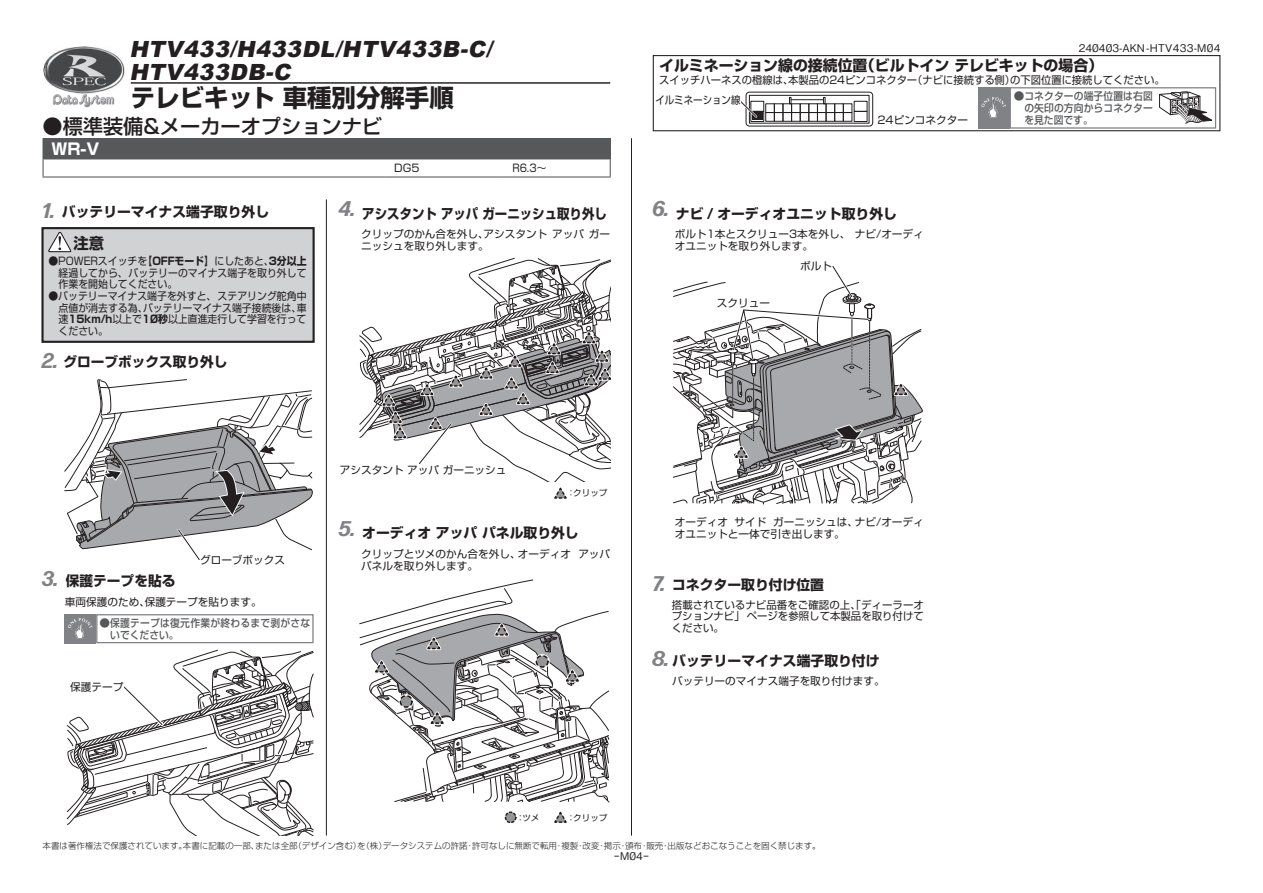
<style>
.page{position:relative;width:1263px;height:893px;background:#fff}
.page>*{position:absolute;margin:0;border:0;box-sizing:border-box;transform-origin:0 0}
.t1{font:700 24.45px "Shin Go Pro";color:#231f20}
.t2{font:italic 900 22.35px "Arial";color:#231f20}
.t3{font:italic 700 21.3px "Forma DJR Deck";color:#808285}
.t4{font:500 20.25px "Shin Go Pro";color:#231f20}
.t5{font:700 15.9px "Shin Go Pro";color:#fff}
.t6{font:700 15.3px "Shin Go Pro";color:#231f20}
.t7{font:700 14.85px "Shin Go Pro";color:#231f20}
.t8{font:700 13.8px "Shin Go Pro";color:#231f20}
.t9{font:700 13.8px "Shin Go Pro";color:#231f20;scale:.9 1}
.t10{font:10.65px/11.7px "Shin Go Pro";color:#231f20}
.t11{font:10.65px/11.7px "Shin Go Pro";color:#231f20;scale:.93 1}
.t12{font:500 10.65px/11.7px "Shin Go Pro";letter-spacing:.01em;color:#57585a}
.t13{font:500 10.65px "Gothic BBB Pro";color:#231f20}
.t14{font:500 10.65px/11.7px "Shin Go Pro";letter-spacing:.01em;color:#57585a;scale:.92 1}
.t15{font:700 10.65px "Shin Go Pro";color:#231f20;scale:.93 1}
.t16{font:10.65px "Shin Go Pro";color:#231f20;scale:.89 1}
.t17{font:500 10.65px "Gothic BBB Pro";color:#231f20;scale:2 1}
.t18{font:10.65px "Shin Go Pro";color:#231f20;scale:.9 1}
.t19{font:300 8.55px "Shin Go Pro";color:#231f20}
.t20{font:8.55px "Shin Go Pro";color:#231f20}
.s1{font-weight:400}
.s2{font-weight:700}
</style>
<div class="page">
<hr style="left:631px;top:138px;width:1px;height:698px;background:#231f20">
<hr style="left:326px;top:199px;width:1px;height:637px;background:#231f20">
<div style="left:43px;top:139px;width:567px;height:20px;background:#57585a"></div>
<hr style="left:43px;top:138px;width:343px;height:1px;background:#57585a">
<hr style="left:386px;top:138px;width:118px;height:1px;background:#57585a">
<hr style="left:504px;top:138px;width:107px;height:1px;background:#57585a">
<svg style="left:43px;top:159px;width:1px;height:17px"></svg>
<svg style="left:610px;top:139px;width:1px;height:37px"></svg>
<hr style="left:43px;top:176px;width:343px;height:2px;background:#57585a">
<hr style="left:504px;top:176px;width:107px;height:2px;background:#57585a">
<hr style="left:386px;top:176px;width:118px;height:2px;background:#57585a">
<svg style="left:64px;top:379px;width:249px;height:181px"></svg>
<svg style="left:554px;top:811px;width:13px;height:12px"></svg>
<svg style="left:359px;top:579px;width:251px;height:224px"></svg>
<svg style="left:359px;top:258px;width:252px;height:241px"></svg>
<div style="left:505px;top:812px;width:11px;height:10px;background:#939598;border-radius:50%"></div>
<div style="left:505px;top:811px;width:11px;height:12px;border:1px dashed #231f20;border-radius:50%"></div>
<div style="left:64px;top:614px;width:32px;height:29px;background:#808285"></div>
<svg style="left:68px;top:618px;width:25px;height:21px"></svg>
<div style="left:96px;top:614px;width:218px;height:29px;border:1px solid #808285"></div>
<svg style="left:67px;top:650px;width:247px;height:186px"></svg>
<div style="left:69px;top:681px;width:55px;height:12px;background:#fff"></div>
<svg style="left:673px;top:266px;width:250px;height:239px"></svg>
<hr style="left:131px;top:82px;width:479px;height:2px;background:#231f20">
<img style="left:43px;top:46px;width:82px;height:47px">
<img style="left:53px;top:93px;width:62px;height:15px">
<svg style="left:41px;top:227px;width:274px;height:116px;background:#c7c8ca"></svg>
<svg style="left:652px;top:55px;width:569px;height:77px"></svg>
<h2 class="t2" style="left:183px;top:33px;width:60px">433/</h2>
<h2 class="t2" style="left:255px;top:33px;width:53px">433</h2>
<h2 class="t2" style="left:335px;top:33px;width:13px">/</h2>
<h2 class="t2" style="left:396px;top:33px;width:53px">433</h2>
<h2 class="t2" style="left:460px;top:33px;width:32px">C-</h2>
<h2 class="t2" style="left:486px;top:33px;width:13px">/</h2>
<h2 class="t2" style="left:129px;top:33px;width:60px">HTV</h2>
<h2 class="t2" style="left:236px;top:33px;width:26px">H</h2>
<h2 class="t2" style="left:302px;top:33px;width:100px">DL HTV</h2>
<h2 class="t2" style="left:442px;top:33px;width:24px">B</h2>
<p class="t13" style="left:1079px;top:39px;width:143px">240403-AKN-HTV433-M04</p>
<h3 class="t7" style="left:860px;top:53px;width:245px">（ビルトインテレビキットの場合(</h3>
<h3 class="t7" style="left:659px;top:53px;width:210px">イルミネーション線の接続位置</h3>
<h2 class="t2" style="left:183px;top:56px;width:53px">433</h2>
<h2 class="t2" style="left:265px;top:56px;width:32px">C-</h2>
<h2 class="t2" style="left:129px;top:56px;width:60px">HTV</h2>
<p class="t10" style="left:1010px;top:72px;width:156px">の下図位置に接続してください。</p>
<h2 class="t2" style="left:229px;top:56px;width:42px">DB</h2>
<p class="t10" style="left:912px;top:72px;width:105px">（ナビに接続する側）</p>
<p class="t10" style="left:788px;top:72px;width:131px">本製品の24ピンコネクター</p>
<p class="t10" style="left:659px;top:72px;width:136px">スイッチハーネスの橙線は、</p>
<h1 class="t1" style="left:131px;top:78px;width:325px">テレビキット車種別分解手順</h1>
<p class="t12" style="left:1014px;top:89px;width:141px">●コネクターの端子位置は右図</p>
<p class="t16" style="left:655px;top:92px;width:97px">イルミネーション線</p>
<p class="t14" style="left:1024px;top:101px;width:141px">の矢印の方向からコネクターを見た図です。</p>
<p class="t10" style="left:877px;top:113px;width:92px">24ピンコネクター</p>
<h3 class="t4" style="left:43px;top:110px;width:341px">●標準装備&amp;メーカーオプションナビ</h3>
<h3 class="t5" style="left:52px;top:136px;width:49px">WR V-</h3>
<p class="t10" style="left:394px;top:161px;width:27px">DG5</p>
<p class="t18" style="left:512px;top:159px;width:39px">R6.3〜</p>
<h3 class="t3" style="left:43px;top:196px;width:14px">1.</h3>
<p class="t8" style="left:62px;top:201px;width:209px">バッテリーマイナス端子取り外し</p>
<h3 class="t3" style="left:339px;top:195px;width:18px">4.</h3>
<p class="t9" style="left:362px;top:202px;width:273px">アシスタントアッパガーニッシュ取り外し</p>
<h3 class="t3" style="left:653px;top:195px;width:18px">6.</h3>
<p class="t8" style="left:676px;top:202px;width:223px">ナビ / オーディオユニット取り外し</p>
<h3 class="t6" style="left:74px;top:231px;width:32px">注意</h3>
<p class="t10" style="left:361px;top:227px;width:129px">クリップのかん合を外し、ニッシュを取り外します。</p>
<p class="t10" style="left:675px;top:227px;width:250px">ボルト1本とスクリュー3本を外し、ナビ/オーディオユニットを取り外します。</p>
<p class="t10" style="left:589px;top:227px;width:23px">ガー</p>
<p class="t10" style="left:552px;top:227px;width:33px">アッパ</p>
<p class="t10" style="left:484px;top:227px;width:65px">アシスタント</p>
<p class="t15" style="left:142px;top:252px;width:178px">【OFFモード】<span class="s1">にしたあと</span> 3<span class="s1">、</span>分以上</p>
<p class="t11" style="left:59px;top:254px;width:268px;text-indent:-10px">●POWERスイッチを<br>経過してから、バッテリーのマイナス端子を取り外して作業を開始してください。</p>
<p class="t11" style="left:48px;top:289px;width:279px;text-align:right">●バッテリーマイナス端子を外すと、ステアリング舵角中バッテリーマイナス端子接続後は車、</p>
<p class="t11" style="left:59px;top:300px;width:268px">点値が消去する為、<br>速<span class="s2">15km/h</span>以上で<span class="s2">10秒</span>以上直進走行して学習を行ってください。</p>
<p class="t10" style="left:717px;top:296px;width:55px">スクリュー</p>
<p class="t10" style="left:800px;top:259px;width:33px">ボルト</p>
<h3 class="t3" style="left:43px;top:347px;width:17px">2.</h3>
<p class="t8" style="left:63px;top:351px;width:166px">グローブボックス取り外し</p>
<h3 class="t3" style="left:43px;top:565px;width:17px">3.</h3>
<p class="t8" style="left:66px;top:570px;width:111px">保護テープを貼る</p>
<p class="t10" style="left:200px;top:552px;width:87px">グローブボックス</p>
<p class="t10" style="left:145px;top:595px;width:118px">保護テープを貼ります。</p>
<p class="t10" style="left:65px;top:595px;width:87px">車両保護のため、</p>
<p class="t12" style="left:110px;top:616px;width:202px;text-indent:-11px">●保護テープは復元作業が終わるまで剥がさないでください。</p>
<p class="t10" style="left:70px;top:680px;width:55px">保護テープ</p>
<p class="t10" style="left:340px;top:463px;width:168px">アシスタントアッパガーニッシュ</p>
<p class="t20" style="left:573px;top:486px;width:36px">クリップ</p>
<p class="t20" style="left:567px;top:486px;width:10px">：</p>
<h3 class="t3" style="left:339px;top:515px;width:18px">5.</h3>
<p class="t8" style="left:362px;top:522px;width:218px">オーディオアッパパネル取り外し</p>
<p class="t10" style="left:518px;top:547px;width:55px">オーディオ</p>
<p class="t10" style="left:361px;top:547px;width:161px">クリップとツメのかん合を外し、パネルを取り外します。</p>
<p class="t10" style="left:578px;top:547px;width:33px">アッパ</p>
<p class="t10" style="left:675px;top:515px;width:172px">オーディオ<br>オユニットと一体で引き出します。</p>
<p class="t10" style="left:855px;top:515px;width:71px">ナビ/オーディ</p>
<p class="t10" style="left:773px;top:515px;width:87px">ガーニッシュは、</p>
<p class="t10" style="left:735px;top:515px;width:33px">サイド</p>
<h3 class="t3" style="left:653px;top:570px;width:14px">7.</h3>
<p class="t8" style="left:672px;top:574px;width:154px">コネクター取り付け位置</p>
<p class="t10" style="left:672px;top:597px;width:254px;text-align:justify">搭載されているナビ品番をご確認の上、「ディーラーオプションナビ」ページを参照して本製品を取り付けてください。</p>
<h3 class="t3" style="left:653px;top:645px;width:18px">8.</h3>
<p class="t8" style="left:672px;top:650px;width:209px">バッテリーマイナス端子取り付け</p>
<p class="t10" style="left:672px;top:674px;width:214px">バッテリーのマイナス端子を取り付けます。</p>
<p class="t20" style="left:522px;top:810px;width:19px">ツメ</p>
<p class="t20" style="left:516px;top:810px;width:10px">：</p>
<p class="t20" style="left:573px;top:810px;width:36px">クリップ</p>
<p class="t20" style="left:567px;top:810px;width:10px">：</p>
<p class="t19" style="left:293px;top:839px;width:95px">（デザイン含む （を） 株）</p>
<p class="t19" style="left:383px;top:839px;width:87px">データシステムの許諾</p>
<p class="t19" style="left:472px;top:839px;width:87px">許可なしに無断で転用</p>
<p class="t19" style="left:625px;top:839px;width:19px">頒布</p>
<p class="t19" style="left:43px;top:839px;width:146px">本書は著作権法で保護されています。</p>
<p class="t19" style="left:668px;top:839px;width:155px">出版などおこなうことを固く禁じます。</p>
<p class="t19" style="left:183px;top:839px;width:78px">本書に記載の一部、</p>
<p class="t19" style="left:255px;top:839px;width:44px">または全部</p>
<p class="t19" style="left:561px;top:839px;width:19px">複製</p>
<p class="t19" style="left:583px;top:839px;width:19px">改変</p>
<p class="t19" style="left:604px;top:839px;width:19px">掲示</p>
<p class="t19" style="left:646px;top:839px;width:19px">販売</p>
<p class="t19" style="left:466px;top:839px;width:10px">・</p>
<p class="t19" style="left:555px;top:839px;width:10px">・</p>
<p class="t19" style="left:576px;top:839px;width:10px">・</p>
<p class="t19" style="left:597px;top:839px;width:10px">・</p>
<p class="t19" style="left:619px;top:839px;width:10px">・</p>
<p class="t19" style="left:640px;top:839px;width:10px">・</p>
<p class="t19" style="left:661px;top:839px;width:10px">・</p>
<p class="t17" style="left:613px;top:847px;width:20px">-M04-</p>
</div>
